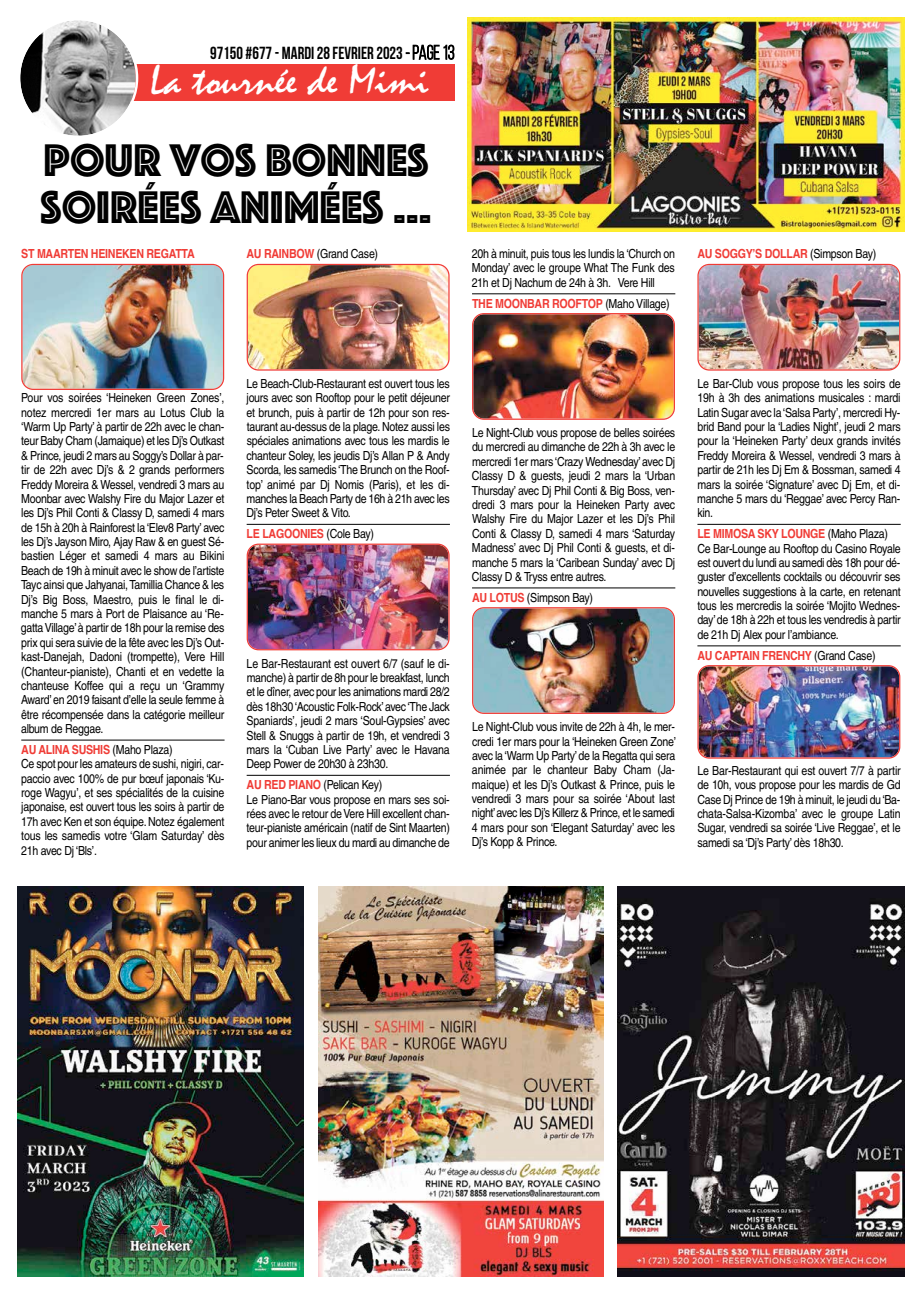
<style>
.page{position:relative;width:922px;height:1294px;background:#fff}
.page>*{position:absolute;margin:0;border:0;box-sizing:border-box;transform-origin:0 0}
.t1{font:47.5px/47.5px "Phosphate Inline";color:#000}
.t2{font:42.25px "Mistral";color:#fff;scale:1.07 1}
.t3{font:700 17.5px "Bebas Neue";color:#000;scale:.95 1}
.t4{font:12.5px/14.4px "Helvetica";letter-spacing:-.025em;color:#000;text-align:justify;scale:.85 1}
.t5{font:700 12.5px "Helvetica";letter-spacing:-.025em;color:#f03c36;scale:.85 1}
.s1{font-weight:400}
.s2{font-weight:400;font-size:20px}
.s3{font-weight:700;color:#f03c36}
.s4{font-weight:400;color:#000}
</style>
<div class="page">
<div style="left:96px;top:64px;width:358px;height:36px;background:#f03c36"></div>
<svg style="left:20px;top:20px;width:118px;height:116px"></svg>
<svg style="left:406px;top:45px;width:48px;height:15px"></svg>
<img style="left:467px;top:18px;width:437px;height:213px">
<img style="left:18px;top:886px;width:285px;height:390px">
<img style="left:318px;top:886px;width:285px;height:390px">
<hr style="left:21px;top:739px;width:203px;height:1px;background:#000">
<hr style="left:246px;top:524px;width:204px;height:1px;background:#000">
<hr style="left:246px;top:775px;width:204px;height:1px;background:#000">
<hr style="left:472px;top:293px;width:203px;height:1px;background:#000">
<hr style="left:472px;top:587px;width:203px;height:1px;background:#000">
<hr style="left:697px;top:524px;width:203px;height:1px;background:#000">
<hr style="left:697px;top:645px;width:203px;height:1px;background:#000">
<img style="left:21px;top:264px;width:203px;height:126px">
<img style="left:246px;top:264px;width:203px;height:106px">
<img style="left:246px;top:543px;width:203px;height:107px">
<img style="left:472px;top:313px;width:202px;height:107px">
<img style="left:472px;top:607px;width:202px;height:107px">
<img style="left:697px;top:264px;width:203px;height:106px">
<img style="left:697px;top:665px;width:203px;height:93px">
<img style="left:617px;top:886px;width:287px;height:390px">
<h3 class="t3" style="left:210px;top:44px;width:259px">97150 #677 - MARDI 28FEVRIER 2023 <span class="s1">-</span> <span class="s2">page 13</span></h3>
<h2 class="t2" style="left:150px;top:57px;width:262px">La tournée de Mimi</h2>
<h1 class="t1" style="left:41px;top:134px;width:392px">POUR VOS BONNES<br>SOIRÉES ANIMÉES …</h1>
<p class="t5" style="left:21px;top:244px;width:205px">ST MAARTEN HEINEKEN REGATTA</p>
<p class="t4" style="left:246px;top:247px;width:156px"><span class="s3">AU RAINBOW</span> (Grand Case)</p>
<p class="t4" style="left:471px;top:246px;width:241px">20h à minuit, puis tous les lundis la ‘Church on Monday’ avec le groupe What The Funk des 21h et Dj Nachum de 24h à 3h. Vere Hill</p>
<p class="t5" style="left:472px;top:293px;width:234px">THE MOONBAR ROOFTOP <span class="s4">(Maho Village)</span></p>
<p class="t5" style="left:697px;top:244px;width:212px">AU SOGGY’S DOLLAR <span class="s4">(Simpson Bay)</span></p>
<p class="t4" style="left:21px;top:390px;width:241px">Pour vos soirées ‘Heineken Green Zones’, notez mercredi 1er mars au Lotus Club la ‘Warm Up Party’ à partir de 22h avec le chan&shy;teur Baby Cham (Jamaique) et les Dj’s Outkast &amp; Prince, jeudi 2 mars au Soggy’s Dollar à par&shy;tir de 22h avec Dj’s &amp; 2 grands performers Freddy Moreira &amp; Wessel, vendredi 3 mars au Moonbar avec Walshy Fire du Major Lazer et les Dj’s Phil Conti &amp; Classy D, samedi 4 mars de 15h à 20h à Rainforest la ‘Elev8 Party’avec les Dj’s Jayson Miro, Ajay Raw &amp; en guest Sé&shy;bastien Léger et samedi 4 mars au Bikini Beach de 19h à minuit avec le show de l’artiste Tayc ainsi que Jahyanai, Tamillia Chance &amp; les Dj’s Big Boss, Maestro, puis le final le di&shy;manche 5 mars à Port de Plaisance au ‘Re&shy;gatta Village’à partir de 18h pour la remise des prix qui sera suivie de la fête avec les Dj’s Out&shy;kast-Danejah, Dadoni (trompette), Vere Hill (Chanteur-pianiste), Chanti et en vedette la chanteuse Koffee qui a reçu un ‘Grammy Award’ en 2019 faisant d’elle la seule femme à être récompensée dans la catégorie meilleur album de Reggae.</p>
<p class="t4" style="left:21px;top:742px;width:241px;text-align:left"><span class="s3">AU ALINA SUSHIS</span> (Maho Plaza)<br>Ce spot pour les amateurs de sushi, nigiri, car&shy;paccio avec 100% de pur bœuf japonais ‘Ku&shy;roge Wagyu’, et ses spécialités de la cuisine japonaise, est ouvert tous les soirs à partir de 17h avec Ken et son équipe. Notez également tous les samedis votre ‘Glam Saturday’ dès 21h avec Dj ‘Bls’.</p>
<p class="t4" style="left:246px;top:376px;width:241px">Le Beach-Club-Restaurant est ouvert tous les jours avec son Rooftop pour le petit déjeuner et brunch, puis à partir de 12h pour son res&shy;taurant au-dessus de la plage. Notez aussi les spéciales animations avec tous les mardis le chanteur Soley, les jeudis Dj’s Allan P &amp; Andy Scorda, les samedis ‘The Brunch on the Roof&shy;top’ animé par Dj Nomis (Paris), et les di&shy;manches la Beach Party de 16h à 21h avec les Dj’s Peter Sweet &amp; Vito.</p>
<p class="t5" style="left:246px;top:523px;width:151px">LE LAGOONIES <span class="s4">(Cole Bay)</span></p>
<p class="t4" style="left:246px;top:656px;width:241px">Le Bar-Restaurant est ouvert 6/7 (sauf le di&shy;manche) à partir de 8h pour le breakfast, lunch et le dîner, avec pour les animations mardi 28/2 dès 18h30‘Acoustic Folk-Rock’avec‘The Jack Spaniards’, jeudi 2 mars ‘Soul-Gypsies’ avec Stell &amp; Snuggs à partir de 19h, et vendredi 3 mars la ‘Cuban Live Party’ avec le Havana Deep Power de 20h30 à 23h30.</p>
<p class="t4" style="left:246px;top:777px;width:240px;text-align:left"><span class="s3">AU RED PIANO</span> (Pelican Key)<br>Le Piano-Bar vous propose en mars ses soi&shy;rées avec le retour de Vere Hill excellent chan&shy;teur-pianiste américain (natif de Sint Maarten) pour animer les lieux du mardi au dimanche de</p>
<p class="t4" style="left:472px;top:425px;width:241px">Le Night-Club vous propose de belles soirées du mercredi au dimanche de 22h à 3h avec le mercredi 1er mars ‘Crazy Wednesday’ avec Dj Classy D &amp; guests, jeudi 2 mars la ‘Urban Thursday’ avec Dj Phil Conti &amp; Big Boss, ven&shy;dredi 3 mars pour la Heineken Party avec Walshy Fire du Major Lazer et les Dj’s Phil Conti &amp; Classy D, samedi 4 mars ‘Saturday Madness’ avec Dj Phil Conti &amp; guests, et di&shy;manche 5 mars la ‘Caribean Sunday’ avec Dj Classy D &amp; Tryss entre autres.</p>
<p class="t4" style="left:472px;top:590px;width:144px"><span class="s3">AU LOTUS</span> (Simpson Bay)</p>
<p class="t4" style="left:471px;top:719px;width:242px">Le Night-Club vous invite de 22h à 4h, le mer&shy;credi 1er mars pour la ‘Heineken Green Zone’ avec la ‘Warm Up Party’de la Regatta qui sera animée par le chanteur Baby Cham (Ja&shy;maique) et les Dj’s Outkast &amp; Prince, puis le vendredi 3 mars pour sa soirée ‘About last night’avec les Dj’s Killerz &amp; Prince, et le samedi 4 mars pour son ‘Elegant Saturday’ avec les Dj’s Kopp &amp; Prince.</p>
<p class="t4" style="left:697px;top:376px;width:241px">Le Bar-Club vous propose tous les soirs de 19h à 3h des animations musicales : mardi Latin Sugar avec la‘Salsa Party’, mercredi Hy&shy;brid Band pour la ‘Ladies Night’, jeudi 2 mars pour la ‘Heineken Party’ deux grands invités Freddy Moreira &amp; Wessel, vendredi 3 mars à partir de 21h les Dj Em &amp; Bossman, samedi 4 mars la soirée ‘Signature’ avec Dj Em, et di&shy;manche 5 mars du ‘Reggae’ avec Percy Ran&shy;kin.</p>
<p class="t4" style="left:697px;top:526px;width:241px;text-align:left"><span class="s3">LE MIMOSA SKY LOUNGE</span> (Maho Plaza)<br>Ce Bar-Lounge au Rooftop du Casino Royale est ouvert du lundi au samedi dès 18h pour dé&shy;guster d’excellents cocktails ou découvrir ses nouvelles suggestions à la carte, en retenant tous les mercredis la soirée ‘Mojito Wednes&shy;day’de 18h à 22h et tous les vendredis à partir de 21h Dj Alex pour l’ambiance.</p>
<p class="t5" style="left:697px;top:645px;width:211px">AU CAPTAIN FRENCHY <span class="s4">(Grand Case)</span></p>
<p class="t4" style="left:697px;top:763px;width:241px">Le Bar-Restaurant qui est ouvert 7/7 à partir de 10h, vous propose pour les mardis de Gd Case Dj Prince de 19h à minuit, le jeudi du‘Ba&shy;chata-Salsa-Kizomba’ avec le groupe Latin Sugar, vendredi sa soirée ‘Live Reggae’, et le samedi sa ‘Dj’s Party’ dès 18h30.</p>
</div>
